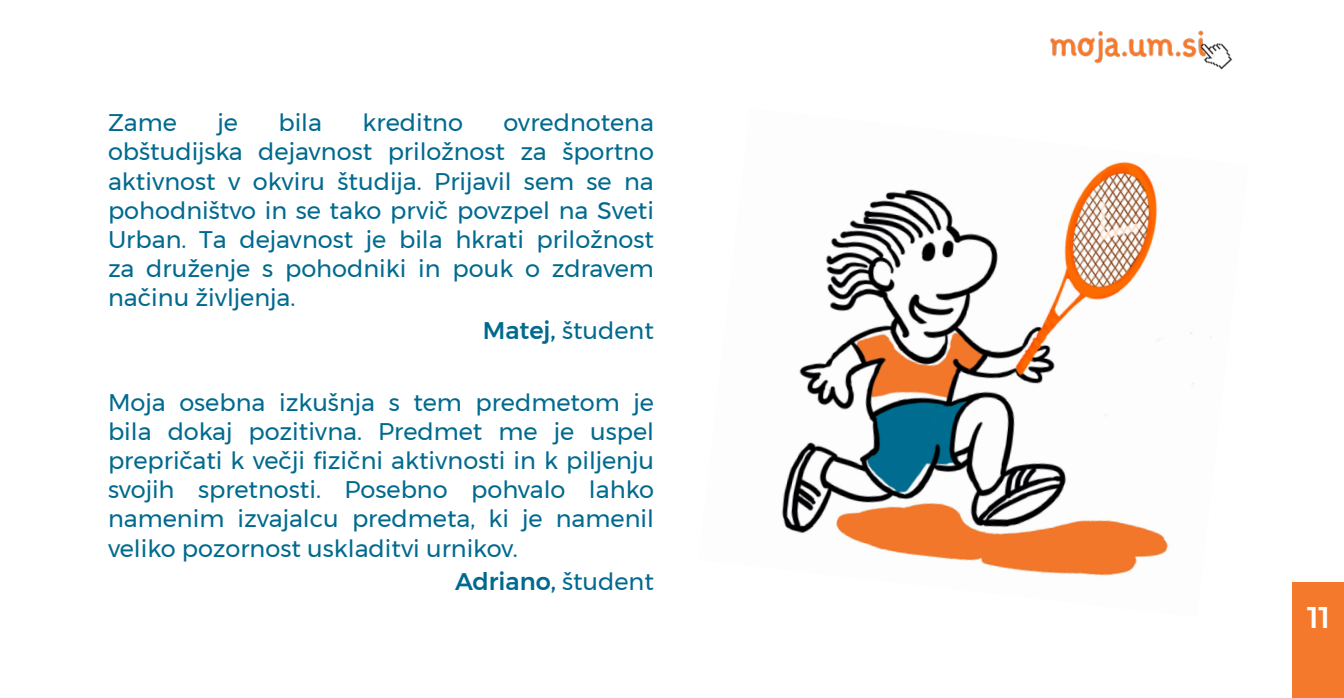
<style>
.page{position:relative;width:1344px;height:698px;background:#fff}
.page>*{position:absolute;margin:0;border:0;box-sizing:border-box;transform-origin:0 0}
.t1{font:600 30px "Montserrat";color:#fff}
.t2{font:24px/29.1px "Montserrat";color:#006a8e;text-align:justify}
.t3{font:500 24px "Montserrat";color:#006a8e}
.s1{font-weight:500}
.s2{font-weight:400}
</style>
<div class="page">
<div style="left:1293px;top:582px;width:51px;height:115px;background:#f4792c"></div>
<img style="left:1050px;top:30px;width:183px;height:39px">
<img style="left:781px;top:161px;width:413px;height:415px">
<p class="t2" style="left:108px;top:108px;width:547px;text-indent:395px">ovrednotena obštudijska dejavnost priložnost za športno aktivnost v okviru študija. Prijavil sem se na pohodništvo in se tako prvič povzpel na Sveti Urban. Ta dejavnost je bila hkrati priložnost za druženje s pohodniki in pouk o zdravem načinu življenja.</p>
<p class="t2" style="left:483px;top:316px;width:173px"><span class="s1">Matej,</span> študent</p>
<p class="t2" style="left:108px;top:108px;width:70px">Zame</p>
<p class="t2" style="left:217px;top:108px;width:22px">je</p>
<p class="t2" style="left:278px;top:108px;width:45px">bila</p>
<p class="t2" style="left:363px;top:108px;width:102px">kreditno</p>
<p class="t2" style="left:108px;top:387px;width:547px">Moja osebna izkušnja s tem predmetom je bila dokaj pozitivna. Predmet me je uspel prepričati k večji fizični aktivnosti in k piljenju svojih spretnosti. Posebno pohvalo lahko namenim izvajalcu predmeta, ki je namenil veliko pozornost uskladitvi urnikov.</p>
<p class="t3" style="left:455px;top:562px;width:200px">Adriano, <span class="s2">študent</span></p>
<p class="t1" style="left:1307px;top:596px;width:24px">11</p>
</div>
